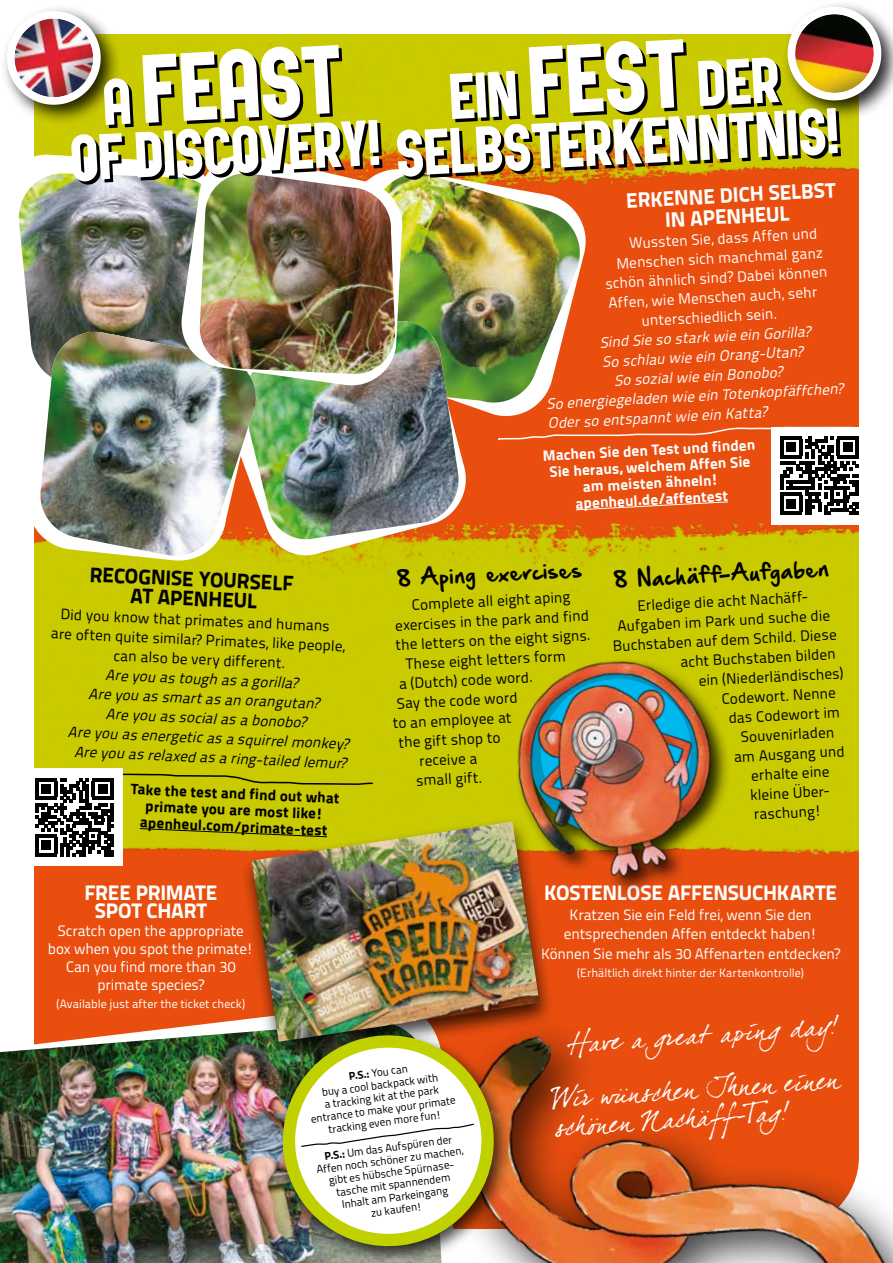
<style>
.page{position:relative;width:893px;height:1263px;background:#fff}
.page>*{position:absolute;margin:0;border:0;box-sizing:border-box;transform-origin:0 0}
.t1{font:105px "Public Gothic Circular";color:#fff}
.t2{font:69.9px/54px "Public Gothic Circular";color:#fff;text-align:center}
.t3{font:25.5px/54.2px "Dear Joefour";color:#fff;text-align:right}
.t4{font:21px/21px "Titillium Text 22 L 999 wt";letter-spacing:-.01em;color:#fff;text-align:center}
.t5{font:21px/19.5px "Titillium Text 22 L 999 wt";color:#000;text-align:center}
.t6{font:19.5px "Hand Of Sean Demo";color:#000}
.t7{font:15px/19.5px "Titillium Text 22 L 400 wt";color:#000;text-align:center}
.t8{font:15px/18px "Titillium Text 22 L 400 wt";letter-spacing:-.005em;color:#fff;text-align:center}
.t9{font:italic 15px "Titillium Text 22 L 400 wt";color:#000}
.t10{font:italic 15px "Titillium Text 22 L 400 wt";color:#fff}
.t11{font:800 15px/16.5px "Titillium Text 22 L";color:#fff;text-align:center}
.t12{font:800 15px/16.5px "Titillium Text 22 L";color:#000;text-align:center}
.t13{font:12px "Titillium Text 22 L 400 wt";letter-spacing:.005em;color:#fff}
.t14{font:11.1px/12.5px "Titillium Text 22 L 400 wt";color:#000;text-align:center}
.s1{font-size:69.9px}
.s2{font-size:105px}
.s3{font-family:"Titillium Text 22 L";font-weight:800}
</style>
<div class="page">
<img style="left:34px;top:523px;width:825px;height:482px">
<img style="left:34px;top:34px;width:825px;height:449px">
<svg style="left:34px;top:155px;width:144px;height:18px"></svg>
<svg style="left:405px;top:164px;width:186px;height:257px;background:#e2721d"></svg>
<svg style="left:213px;top:408px;width:269px;height:172px;background:#cfae03"></svg>
<svg style="left:34px;top:385px;width:224px;height:178px"></svg>
<img style="left:18px;top:173px;width:160px;height:212px">
<img style="left:405px;top:174px;width:180px;height:234px">
<svg style="left:260px;top:313px;width:210px;height:246px;background:#bca72d"></svg>
<img style="left:260px;top:321px;width:202px;height:222px">
<img style="left:37px;top:332px;width:223px;height:228px">
<img style="left:178px;top:152px;width:227px;height:236px">
<img style="left:199px;top:173px;width:196px;height:202px">
<div style="left:771px;top:427px;width:97px;height:97px;background:#fff"></div>
<svg style="left:497px;top:426px;width:362px;height:89px;background:#cf5c2d"></svg>
<div style="left:34px;top:996px;width:206px;height:21px;background:#e94e0f"></div>
<img style="left:0;top:1022px;width:274px;height:241px">
<img style="left:513px;top:1005px;width:380px;height:258px">
<div style="left:1px;top:5px;width:121px;height:121px;background:#000;opacity:.85"></div>
<img style="left:7px;top:11px;width:94px;height:98px">
<div style="left:781px;top:0;width:112px;height:122px;background:#000;opacity:.85"></div>
<svg style="left:779px;top:0;width:111px;height:105px"></svg>
<img style="left:478px;top:618px;width:285px;height:290px">
<div style="left:240px;top:816px;width:316px;height:248px;background:#000;opacity:.75"></div>
<img style="left:252px;top:821px;width:287px;height:221px">
<div style="left:274px;top:1028px;width:239px;height:235px;background:#000;opacity:.75"></div>
<svg style="left:283px;top:1246px;width:211px;height:7px"></svg>
<svg style="left:283px;top:1035px;width:211px;height:211px"></svg>
<div style="left:26px;top:768px;width:97px;height:98px;background:#fff"></div>
<svg style="left:35px;top:768px;width:339px;height:88px;background:#b2ac23"></svg>
<hr style="left:35px;top:853px;width:22px;height:3px;background:#000">
<div style="left:42px;top:840px;width:9px;height:10px;background:#000"></div>
<h1 class="t1" style="left:99px;top:38px;width:241px;rotate:-3deg"><span class="s1">A</span> feast</h1>
<h2 class="t2" style="left:69px;top:130px;width:311px;rotate:-3deg">of discovery!</h2>
<h2 class="t2" style="left:392px;top:72px;width:444px;rotate:-3deg">Ein <span class="s2">Fest</span> der<br>Selbsterkenntnis!</h2>
<h3 class="t4" style="left:626px;top:189px;width:211px;rotate:-3deg">ERKENNE DICH SELBST<br>IN APENHEUL</h3>
<p class="t8" style="left:629px;top:233px;width:190px;rotate:-3deg">Wussten Sie, dass Affen und</p>
<p class="t8" style="left:616px;top:254px;width:208px;rotate:-3deg">Menschen sich manchmal ganz</p>
<p class="t8" style="left:605px;top:274px;width:224px;rotate:-3deg">schön ähnlich sind? Dabei können</p>
<p class="t8" style="left:608px;top:293px;width:210px;rotate:-3deg">Affen, wie Menschen auch, sehr</p>
<p class="t8" style="left:641px;top:311px;width:137px;rotate:-3deg">unterschiedlich sein.</p>
<p class="t10" style="left:599px;top:331px;width:212px;rotate:-3deg">Sind Sie so stark wie ein Gorilla?</p>
<p class="t10" style="left:601px;top:351px;width:202px;rotate:-3deg">So schlau wie ein Orang-Utan?</p>
<p class="t10" style="left:613px;top:369px;width:170px;rotate:-3deg">So sozial wie ein Bonobo?</p>
<p class="t10" style="left:546px;top:393px;width:298px;rotate:-3deg">So energiegeladen wie ein Totenkopfäffchen?</p>
<p class="t10" style="left:547px;top:412px;width:221px;rotate:-3deg">Oder so entspannt wie ein Katta?</p>
<p class="t11" style="left:542px;top:447px;width:214px;rotate:-3deg">Machen Sie den Test und finden<br>Sie heraus, welchem Affen Sie am meisten ähneln! apenheul.de/affentest</p>
<h3 class="t5" style="left:91px;top:562px;width:205px;rotate:3deg">RECOGNISE YOURSELF<br>AT APENHEUL</h3>
<p class="t7" style="left:53px;top:602px;width:296px;rotate:3deg">Did you know that primates and humans<br>are often quite similar? Primates, like people, can also be very different.</p>
<p class="t9" style="left:106px;top:663px;width:194px;rotate:3deg">Are you as tough as a gorilla?</p>
<p class="t9" style="left:89px;top:681px;width:232px;rotate:3deg">Are you as smart as an orangutan?</p>
<p class="t9" style="left:106px;top:702px;width:202px;rotate:3deg">Are you as social as a bonobo?</p>
<p class="t9" style="left:68px;top:719px;width:282px;rotate:3deg">Are you as energetic as a squirrel monkey?</p>
<p class="t9" style="left:75px;top:739px;width:274px;rotate:3deg">Are you as relaxed as a ring-tailed lemur?</p>
<p class="t12" style="left:132px;top:779px;width:210px;rotate:3deg">Take the test and find out what primate you are most like! apenheul.com/primate-test</p>
<h3 class="t6" style="left:396px;top:569px;width:187px;rotate:-3deg">8 Aping exercises</h3>
<p class="t7" style="left:411px;top:594px;width:160px;rotate:-3deg">Complete all eight aping</p>
<p class="t7" style="left:395px;top:615px;width:196px;rotate:-3deg">exercises in the park and find</p>
<p class="t7" style="left:395px;top:634px;width:197px;rotate:-3deg">the letters on the eight signs.</p>
<p class="t7" style="left:405px;top:653px;width:162px;rotate:-3deg">These eight letters form</p>
<p class="t7" style="left:398px;top:673px;width:135px;rotate:-3deg">a (Dutch) code word.</p>
<p class="t7" style="left:396px;top:693px;width:122px;rotate:-3deg">Say the code word</p>
<p class="t7" style="left:392px;top:713px;width:120px;rotate:-3deg">to an employee at</p>
<p class="t7" style="left:398px;top:732px;width:103px;rotate:-3deg">the gift shop to</p>
<p class="t7" style="left:419px;top:750px;width:60px;rotate:-3deg">receive a</p>
<p class="t7" style="left:416px;top:770px;width:68px;rotate:-3deg">small gift.</p>
<h3 class="t6" style="left:613px;top:570px;width:217px;rotate:-3deg">8 Nachäff-Aufgaben</h3>
<p class="t7" style="left:637px;top:595px;width:173px;rotate:-3deg">Erledige die acht Nachäff-</p>
<p class="t7" style="left:617px;top:615px;width:214px;rotate:-3deg">Aufgaben im Park und suche die</p>
<p class="t7" style="left:612px;top:635px;width:225px;rotate:-3deg">Buchstaben auf dem Schild. Diese</p>
<p class="t7" style="left:680px;top:651px;width:157px;rotate:-3deg">acht Buchstaben bilden</p>
<p class="t7" style="left:698px;top:670px;width:146px;rotate:-3deg">ein (Niederländisches)</p>
<p class="t7" style="left:721px;top:688px;width:116px;rotate:-3deg">Codewort. Nenne</p>
<p class="t7" style="left:728px;top:707px;width:113px;rotate:-3deg">das Codewort im</p>
<p class="t7" style="left:740px;top:726px;width:95px;rotate:-3deg">Souvenirladen</p>
<p class="t7" style="left:733px;top:746px;width:112px;rotate:-3deg">am Ausgang und</p>
<p class="t7" style="left:751px;top:765px;width:80px;rotate:-3deg">erhalte eine</p>
<p class="t7" style="left:750px;top:784px;width:82px;rotate:-3deg">kleine Über-</p>
<p class="t7" style="left:753px;top:804px;width:70px;rotate:-3deg">raschung!</p>
<h3 class="t4" style="left:84px;top:882px;width:135px;line-height:18px">FREE PRIMATE<br>SPOT CHART</h3>
<p class="t8" style="left:48px;top:921px;width:207px">Scratch open the appropriate box when you spot the primate!<br>Can you find more than 30 primate species?</p>
<p class="t13" style="left:57px;top:995px;width:190px">(Available just after the ticket check)</p>
<p class="t14" style="left:305px;top:1076px;width:147px;rotate:-8deg"><span class="s3">P.S.:</span> You can<br>buy a cool backpack with<br>a tracking kit at the park entrance to make your primate tracking even more fun!</p>
<p class="t14" style="left:314px;top:1151px;width:149px;rotate:-8deg"><span class="s3">P.S.:</span> Um das Aufspüren der<br>Affen noch schöner zu machen, gibt es hübsche Spürnase&shy;tasche mit spannendem<br>Inhalt am Parkeingang<br>zu kaufen!</p>
<h3 class="t4" style="left:544px;top:881px;width:294px">KOSTENLOSE AFFENSUCHKARTE</h3>
<p class="t8" style="left:541px;top:904px;width:300px;line-height:19.5px">Kratzen Sie ein Feld frei, wenn Sie den entsprechenden Affen entdeckt haben!<br>Können Sie mehr als 30 Affenarten entdecken?</p>
<p class="t13" style="left:577px;top:963px;width:228px">(Erhältlich direkt hinter der Kartenkontrolle)</p>
<h3 class="t3" style="left:547px;top:1018px;width:295px;rotate:-4deg">Have a great aping day!<br>Wir wünschen Ihnen einen</h3>
<h3 class="t3" style="left:552px;top:1100px;width:239px;rotate:-4deg">schönen Nachäff-Tag!</h3>
</div>
